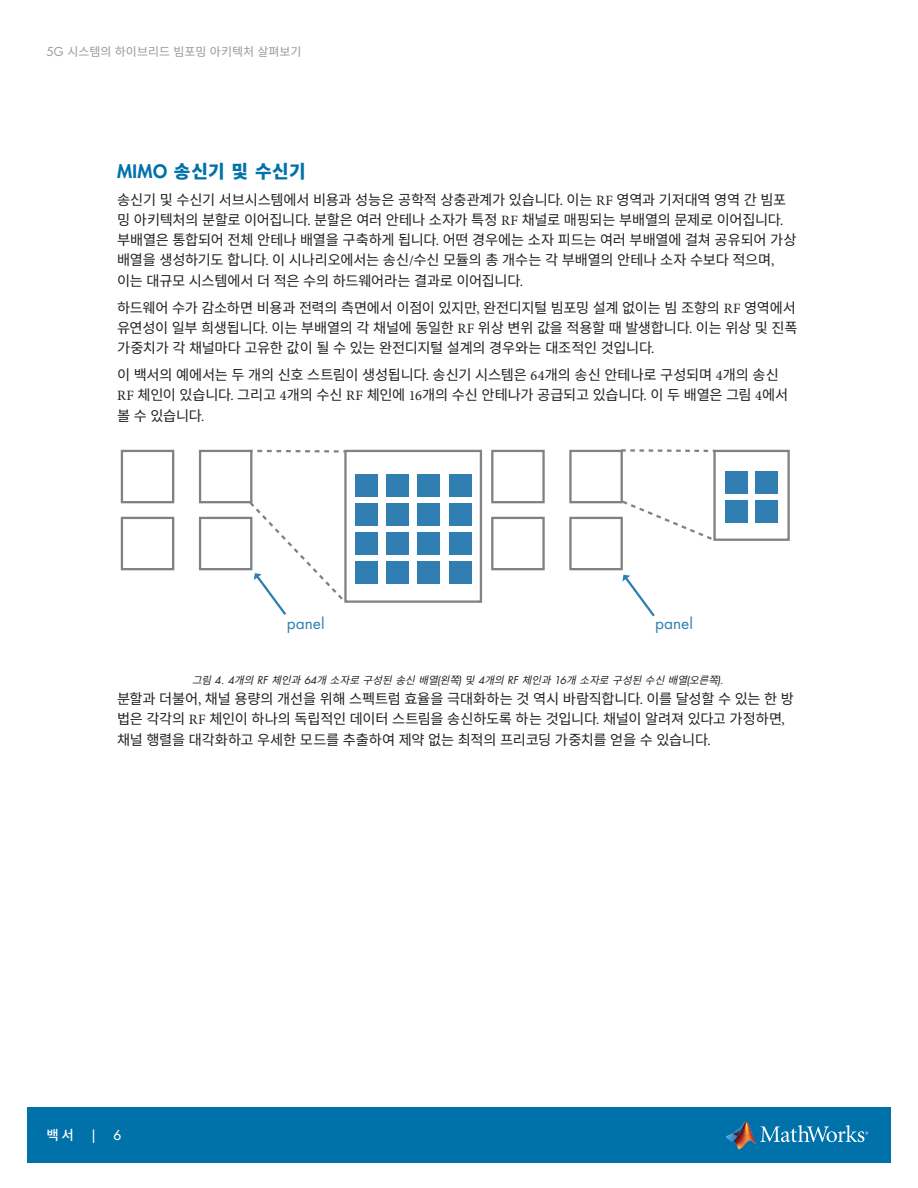
<style>
.page{position:relative;width:918px;height:1188px;background:#fff}
.page>*{position:absolute;margin:0;border:0;box-sizing:border-box;transform-origin:0 0}
.Heading_1{font:900 18px "Noto Sans KR";letter-spacing:.025em;color:#0071a9}
.t1{font:17.1px "Futura PT";color:#2f7eb2}
.Body_Copy{font:14.25px/20.2px "Noto Sans KR";letter-spacing:-.02em;color:#231f20}
.t2{font:500 13.5px "Noto Sans KR";color:#fff}
.t3{font:12px "Noto Sans KR";color:#999}
.t4{font:italic 10.5px "Noto Sans KR";color:#231f20}
.s1{font-family:"Futura Std"}
.s2{font-family:"Futura Std";font-weight:800}
.s3{font-family:"Minion Pro"}
</style>
<div class="page">
<div style="left:27px;top:1108px;width:864px;height:55px;background:#0071a9"></div>
<img style="left:733px;top:1121px;width:20px;height:14px">
<svg style="left:726px;top:1134px;width:7px;height:8px"></svg>
<img style="left:733px;top:1135px;width:23px;height:14px">
<svg style="left:760px;top:1125px;width:108px;height:17px"></svg>
<div style="left:121px;top:450px;width:53px;height:53px;border:2px solid #808184"></div>
<div style="left:121px;top:517px;width:53px;height:53px;border:2px solid #808184"></div>
<div style="left:199px;top:450px;width:53px;height:53px;border:2px solid #808184"></div>
<div style="left:199px;top:517px;width:53px;height:53px;border:2px solid #808184"></div>
<div style="left:491px;top:450px;width:54px;height:53px;border:2px solid #808184"></div>
<div style="left:491px;top:517px;width:54px;height:53px;border:2px solid #808184"></div>
<div style="left:569px;top:450px;width:54px;height:53px;border:2px solid #808184"></div>
<div style="left:569px;top:517px;width:54px;height:53px;border:2px solid #808184"></div>
<div style="left:344px;top:450px;width:138px;height:153px;border:2px solid #808184"></div>
<div style="left:713px;top:450px;width:77px;height:91px;border:2px solid #808184"></div>
<div style="left:726px;top:471px;width:22px;height:23px;background:#307eb2"></div>
<div style="left:726px;top:501px;width:22px;height:22px;background:#307eb2"></div>
<div style="left:755px;top:471px;width:23px;height:23px;background:#307eb2"></div>
<div style="left:755px;top:501px;width:23px;height:22px;background:#307eb2"></div>
<div style="left:355px;top:474px;width:22px;height:22px;background:#307eb2"></div>
<div style="left:355px;top:503px;width:22px;height:22px;background:#307eb2"></div>
<div style="left:386px;top:474px;width:23px;height:22px;background:#307eb2"></div>
<div style="left:386px;top:503px;width:23px;height:22px;background:#307eb2"></div>
<div style="left:418px;top:474px;width:22px;height:22px;background:#307eb2"></div>
<div style="left:418px;top:503px;width:22px;height:22px;background:#307eb2"></div>
<div style="left:449px;top:474px;width:22px;height:22px;background:#307eb2"></div>
<div style="left:449px;top:503px;width:22px;height:22px;background:#307eb2"></div>
<div style="left:355px;top:532px;width:22px;height:22px;background:#307eb2"></div>
<div style="left:355px;top:561px;width:22px;height:22px;background:#307eb2"></div>
<div style="left:386px;top:532px;width:23px;height:22px;background:#307eb2"></div>
<div style="left:386px;top:561px;width:23px;height:22px;background:#307eb2"></div>
<div style="left:418px;top:532px;width:22px;height:22px;background:#307eb2"></div>
<div style="left:418px;top:561px;width:22px;height:22px;background:#307eb2"></div>
<div style="left:449px;top:532px;width:22px;height:22px;background:#307eb2"></div>
<div style="left:449px;top:561px;width:22px;height:22px;background:#307eb2"></div>
<svg style="left:250px;top:450px;width:96px;height:3px"></svg>
<svg style="left:619px;top:449px;width:98px;height:4px"></svg>
<svg style="left:620px;top:499px;width:98px;height:44px"></svg>
<svg style="left:247px;top:499px;width:101px;height:116px"></svg>
<svg style="left:622px;top:575px;width:33px;height:42px"></svg>
<p class="t3" style="left:46px;top:45px;width:257px"><span class="s1">5G</span> 시스템의 하이브리드 빔포밍 아키텍처 살펴보기</p>
<p class="Heading_1" style="left:117px;top:161px;width:190px"><span class="s2">MIMO</span> 송신기 및 수신기</p>
<p class="Body_Copy" style="left:117px;top:190px;width:681px">송신기 및 수신기 서브시스템에서 비용과 성능은 공학적 상충관계가 있습니다<span class="s3">.</span> 이는 <span class="s3">RF</span> 영역과 기저대역 영역 간 빔포 밍 아키텍처의 분할로 이어집니다<span class="s3">.</span> 분할은 여러 안테나 소자가 특정 <span class="s3">RF</span> 채널로 매핑되는 부배열의 문제로 이어집니다<span class="s3">. </span>부배열은 통합되어 전체 안테나 배열을 구축하게 됩니다<span class="s3">.</span> 어떤 경우에는 소자 피드는 여러 부배열에 걸쳐 공유되어 가상 배열을 생성하기도 합니다<span class="s3">.</span> 이 시나리오에서는 송신<span class="s3">/</span>수신 모듈의 총 개수는 각 부배열의 안테나 소자 수보다 적으며<span class="s3">, </span>이는 대규모 시스템에서 더 적은 수의 하드웨어라는 결과로 이어집니다<span class="s3">.</span></p>
<p class="Body_Copy" style="left:117px;top:298px;width:682px;text-align:justify">하드웨어 수가 감소하면 비용과 전력의 측면에서 이점이 있지만<span class="s3">,</span> 완전디지털 빔포밍 설계 없이는 빔 조향의 <span class="s3">RF</span> 영역에서 유연성이 일부 희생됩니다<span class="s3">.</span> 이는 부배열의 각 채널에 동일한 <span class="s3">RF</span> 위상 변위 값을 적용할 때 발생합니다<span class="s3">.</span> 이는 위상 및 진폭 가중치가 각 채널마다 고유한 값이 될 수 있는 완전디지털 설계의 경우와는 대조적인 것입니다<span class="s3">.</span></p>
<p class="Body_Copy" style="left:117px;top:365px;width:673px">이 백서의 예에서는 두 개의 신호 스트림이 생성됩니다<span class="s3">.</span> 송신기 시스템은 <span class="s3">64</span>개의 송신 안테나로 구성되며 <span class="s3">4</span>개의 송신<br><span class="s3">RF</span> 체인이 있습니다<span class="s3">.</span> 그리고 <span class="s3">4</span>개의 수신 <span class="s3">RF</span> 체인에 <span class="s3">16</span>개의 수신 안테나가 공급되고 있습니다<span class="s3">.</span> 이 두 배열은 그림 <span class="s3">4</span>에서 볼 수 있습니다<span class="s3">.</span></p>
<p class="t1" style="left:287px;top:614px;width:39px">panel</p>
<p class="t1" style="left:655px;top:614px;width:39px">panel</p>
<p class="t4" style="left:192px;top:674px;width:534px">그림<span class="s1">4 . 4</span> 개의<span class="s1">R F</span> 체인과<span class="s1">64</span> 개 소자로 구성된 송신 배열<span class="s1">(</span>왼쪽<span class="s1">)</span> 및<span class="s1">4</span> 개의<span class="s1">R F</span> 체인과<span class="s1">1 6</span>개 소자로 구성된 수신 배열<span class="s1">(</span>오른쪽<span class="s1">) .</span></p>
<p class="Body_Copy" style="left:117px;top:689px;width:678px">분할과 더불어<span class="s3">,</span> 채널 용량의 개선을 위해 스펙트럼 효율을 극대화하는 것 역시 바람직합니다<span class="s3">.</span> 이를 달성할 수 있는 한 방 법은 각각의 <span class="s3">RF</span> 체인이 하나의 독립적인 데이터 스트림을 송신하도록 하는 것입니다<span class="s3">.</span> 채널이 알려져 있다고 가정하면<span class="s3">, </span>채널 행렬을 대각화하고 우세한 모드를 추출하여 제약 없는 최적의 프리코딩 가중치를 얻을 수 있습니다<span class="s3">.</span></p>
<p class="t2" style="left:46px;top:1128px;width:76px">백서 <span class="s1">| 6</span></p>
</div>
